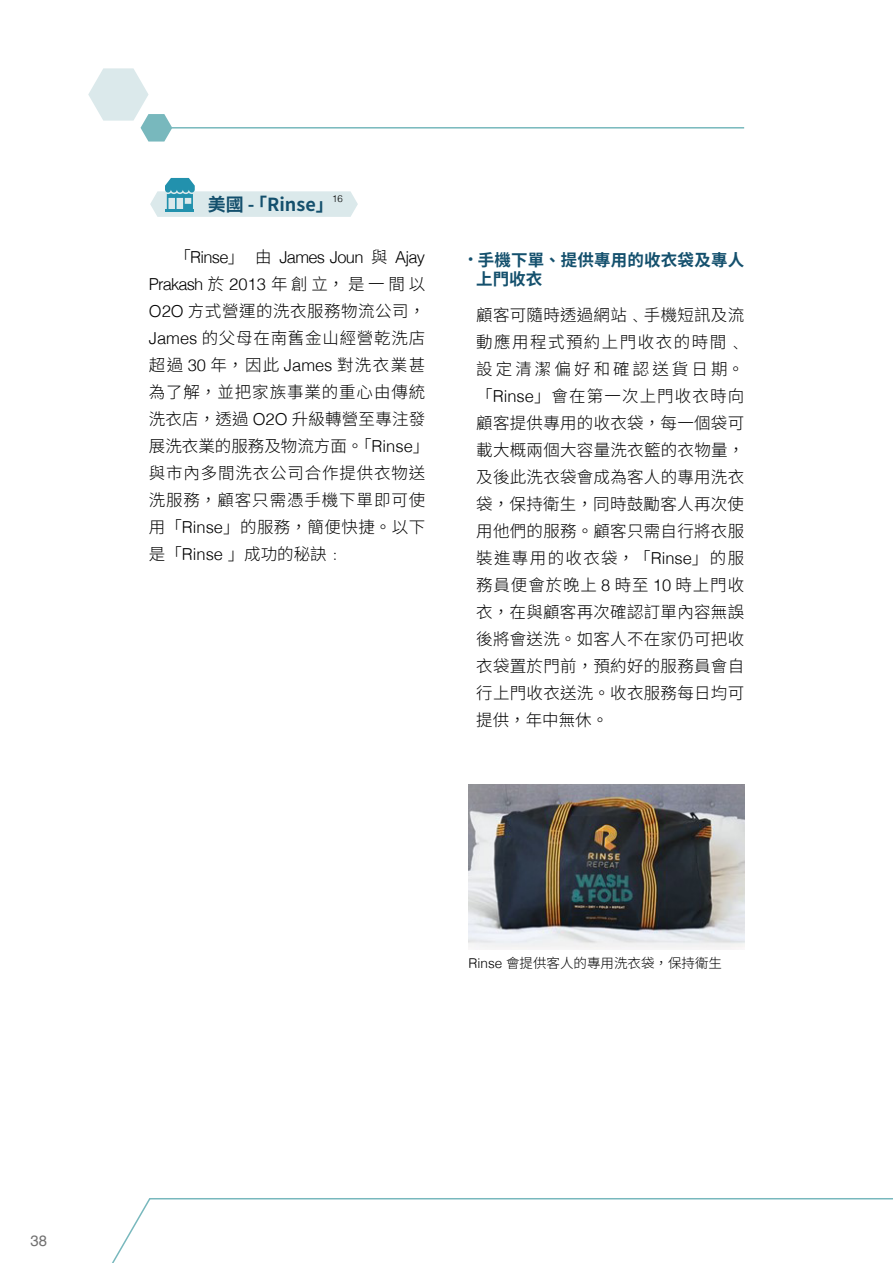
<style>
.page{position:relative;width:893px;height:1263px;background:#fff}
.page>*{position:absolute;margin:0;border:0;box-sizing:border-box;transform-origin:0 0}
.t1{font:700 18px "Source Han Sans HK";color:#14506d}
.t2{font:300 16.5px/27px "Source Han Sans HK";letter-spacing:.03em;color:#000}
.t3{font:300 16.5px/27px "Helvetica";letter-spacing:-.04em;color:#000;text-align:right}
.t4{font:700 16.5px/19.5px "Source Han Sans HK";letter-spacing:.01em;color:#14506d}
.t5{font:15px "Helvetica";color:#727171}
.t6{font:300 13.5px "Source Han Sans HK";color:#000}
.t7{font:300 9.6px "Helvetica";color:#000}
.s1{font-family:"Source Han Sans HK"}
.s2{font-family:"Helvetica"}
</style>
<div class="page">
<svg style="left:88px;top:68px;width:84px;height:74px"></svg>
<hr style="left:156px;top:127px;width:588px;height:2px;background:#78b8bd">
<img style="left:468px;top:784px;width:277px;height:165px">
<svg style="left:150px;top:178px;width:208px;height:39px"></svg>
<hr style="left:165px;top:210px;width:29px;height:2px;background:#2291ad">
<svg style="left:112px;top:1198px;width:781px;height:65px"></svg>
<p class="t1" style="left:208px;top:194px;width:127px">美國 -「Rinse」</p>
<p class="t7" style="left:332px;top:190px;width:12px">16</p>
<p class="t3" style="left:149px;top:243px;width:278px"><span class="s1">「</span>Rinse<span class="s1">」 由</span> James Joun <span class="s1">與</span> Ajay<br>Prakash <span class="s1">於</span> 2013 <span class="s1">年創立，是一間以</span></p>
<p class="t2" style="left:149px;top:298px;width:282px"><span class="s2">O2O</span> 方式營運的洗衣服務物流公司，<br><span class="s2">James</span> 的父母在南舊金山經營乾洗店超過 <span class="s2">30</span> 年，因此 <span class="s2">James</span> 對洗衣業甚為了解，並把家族事業的重心由傳統洗衣店，透過 <span class="s2">O2O</span> 升級轉營至專注發展洗衣業的服務及物流方面。「<span class="s2">Rinse</span>」與市內多間洗衣公司合作提供衣物送洗服務，顧客只需憑手機下單即可使用「<span class="s2">Rinse</span>」的服務，簡便快捷。以下是「<span class="s2">Rinse</span> 」成功的秘訣﹕</p>
<p class="t4" style="left:476px;top:250px;width:269px;text-indent:-9px"><span class="s2">•</span> 手機下單、提供專用的收衣袋及專人上門收衣</p>
<p class="t2" style="left:476px;top:301px;width:269px;text-align:justify">顧客可隨時透過網站﹑手機短訊及流動應用程式預約上門收衣的時間﹑設定清潔偏好和確認送貨日期。「<span class="s2">Rinse</span>」會在第一次上門收衣時向顧客提供專用的收衣袋，每一個袋可載大概兩個大容量洗衣籃的衣物量，及後此洗衣袋會成為客人的專用洗衣袋，保持衛生，同時鼓勵客人再次使用他們的服務。顧客只需自行將衣服裝進專用的收衣袋，「<span class="s2">Rinse</span>」的服務員便會於晚上 <span class="s2">8</span> 時至 <span class="s2">10</span> 時上門收衣，在與顧客再次確認訂單內容無誤後將會送洗。如客人不在家仍可把收衣袋置於門前，預約好的服務員會自行上門收衣送洗。收衣服務每日均可提供，年中無休。</p>
<p class="t6" style="left:468px;top:955px;width:255px"><span class="s2">Rinse</span> 會提供客人的專用洗衣袋，保持衛生</p>
<p class="t5" style="left:30px;top:1229px;width:18px">38</p>
</div>
